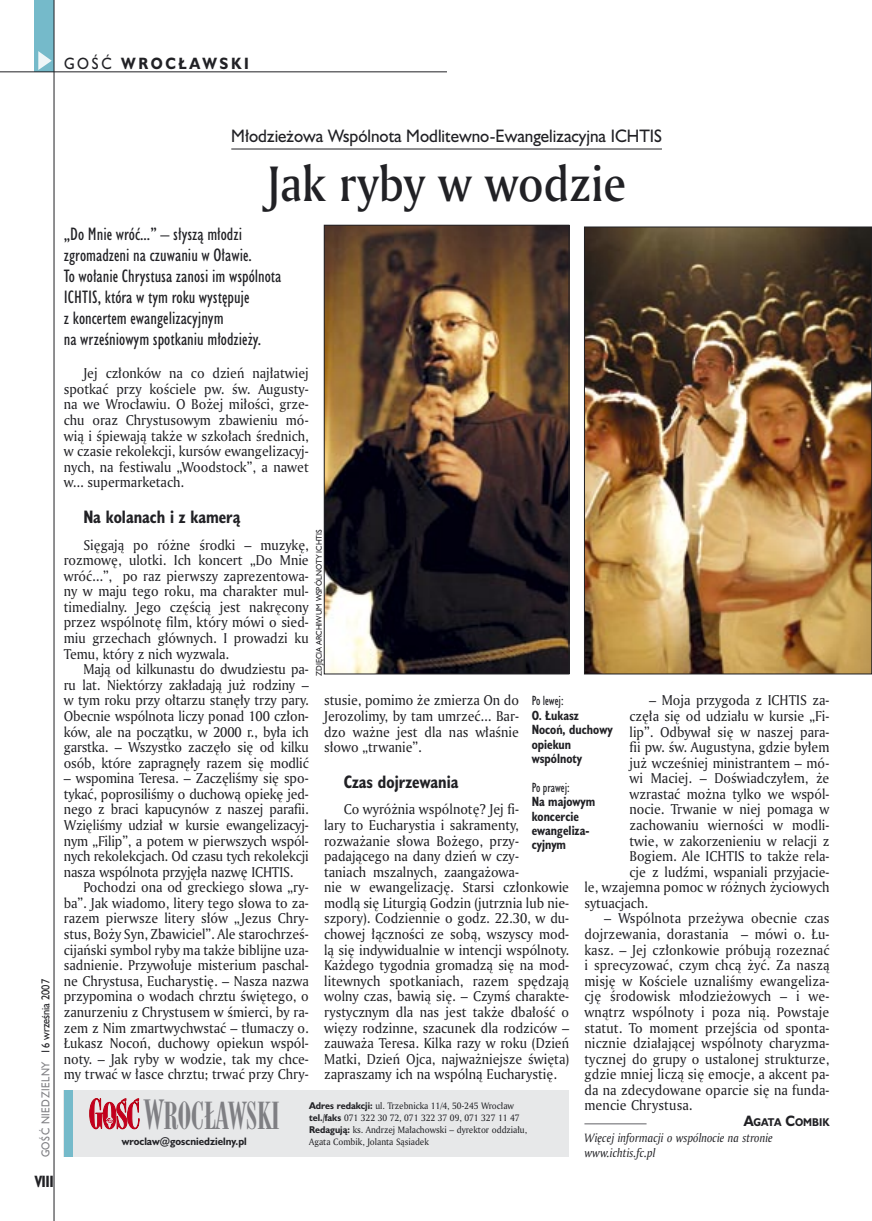
<style>
.page{position:relative;width:872px;height:1221px;background:#fff}
.page>*{position:absolute;margin:0;border:0;box-sizing:border-box;transform-origin:0 0}
._05a_tytyl_AmMd_32_pt{font:48px "Amerigo Md PL";color:#212125;scale:.9 1}
._05a_tytyl_AmMd_48_pt{font:36px "Modern 735 PL";color:#7f7f83;scale:.9 1}
._06-4_lead_lokal_HuCn_11_pt{font:16.5px/21px "Humanst 521 Cn PL";color:#212125}
._04-3_nadtytul_lokal{font:16.5px "Humanst 521 PL";color:#212125;scale:.94 1}
._04_srodtytul_HuCB_11_pt{font:700 16.5px "Humanst 521 Cn PL";color:#212125;scale:.94 1}
.t1{font:700 15px "Humanst 521 PL";letter-spacing:.2em;color:#212125;scale:.9 1}
.t2{font:700 15px "Humanst 521 Cn PL";color:#212125;scale:.94 1}
._01_body_tekst{font:13.8px/15.6px "Amerigo PL";color:#212125;text-align:justify;scale:.94 1}
._09_podpis_zdjecia_HuCnB{font:700 12.3px/14.4px "Humanst 521 Cn PL";color:#212125;scale:.94 1}
._09_podpis_zdjecia_HuCnB-2{font:12.3px "Humanst 521 Cn PL";color:#212125;scale:.94 1}
._13_notka_koncowa_Am{font:italic 11.7px/15.6px "Amerigo PL";color:#212125;scale:.94 1}
.t3{font:10.5px "Humanst 521 PL";letter-spacing:.05em;color:#7f7f83;scale:.9 1}
._12a_autor_na_koncu_HuBd{font:700 10.35px "Humanst 521 PL";color:#212125;scale:.9 1}
._20a_stopka_adres{font:700 9.9px "Humanst 521 PL";color:#212125;scale:.94 1}
._20b_stopka_dzial{font:9px "Amerigo PL";color:#212125;scale:.94 1}
._09a_autor_zdjecia_Hu_5_pt{font:7.5px "Humanst 521 PL";color:#212125;scale:.94 1}
.s1{font-weight:400}
.s2{color:#212125}
.s3{font-size:13.8px}
.s4{font-size:39px}
.s5{font-family:"Humanst 521 PL";font-weight:700}
.s6{font-weight:700}
</style>
<div class="page">
<div style="left:35px;top:0;width:19px;height:72px;background:#75baca"></div>
<svg style="left:38px;top:51px;width:14px;height:19px"></svg>
<hr style="left:54px;top:0;width:1px;height:1220px;background:#212125">
<hr style="left:0;top:72px;width:447px;height:1px;background:#212125">
<div style="left:64px;top:1090px;width:505px;height:66px;background:#e7e8e9"></div>
<div style="left:64px;top:1090px;width:8px;height:66px;background:#75baca"></div>
<svg style="left:89px;top:1098px;width:50px;height:30px"></svg>
<hr style="left:584px;top:1122px;width:62px;height:2px;background:#96969a">
<img style="left:586px;top:229px;width:284px;height:443px">
<div style="left:584px;top:227px;width:288px;height:447px;border:1px solid #212125"></div>
<hr style="left:231px;top:149px;width:431px;height:1px;background:#212125">
<img style="left:326px;top:227px;width:241px;height:445px">
<div style="left:324px;top:225px;width:245px;height:449px;border:1px solid #212125"></div>
<p class="t1" style="left:64px;top:53px;width:207px"><span class="s1">GOŚĆ</span> WROCŁAWSKI</p>
<p class="t3" style="left:38px;top:1157px;width:199px;rotate:-90deg">GOŚĆ NIEDZIELNY <span class="s2">16 września 2007</span></p>
<p class="t2" style="left:35px;top:1170px;width:22px">VIII</p>
<p class="_04-3_nadtytul_lokal" style="left:231px;top:124px;width:459px">Młodzieżowa Wspólnota Modlitewno-Ewangelizacyjna ICHTIS</p>
<p class="_05a_tytyl_AmMd_32_pt" style="left:267px;top:151px;width:400px">Jak ryby w wodzie</p>
<p class="_06-4_lead_lokal_HuCn_11_pt" style="left:64px;top:223px;width:219px">„Do Mnie wróć...” – słyszą młodzi zgromadzeni na czuwaniu w Oławie.<br>To wołanie Chrystusa zanosi im wspólnota ICHTIS, która w tym roku występuje<br>z koncertem ewangelizacyjnym<br>na wrześniowym spotkaniu młodzieży.</p>
<p class="_01_body_tekst" style="left:64px;top:365px;width:262px;text-indent:20px">Jej członków na co dzień najłatwiej spotkać przy kościele pw. św. Augusty&shy;na we Wrocławiu. O Bożej miłości, grze&shy;chu oraz Chrystusowym zbawieniu mó&shy;wią i śpiewają także w szkołach średnich, w czasie rekolekcji, kursów ewangelizacyj&shy;nych, na festiwalu „Woodstock”, a nawet w... supermarketach.</p>
<p class="_04_srodtytul_HuCB_11_pt" style="left:83px;top:506px;width:168px">Na kolanach i z kamerą</p>
<p class="_01_body_tekst" style="left:64px;top:536px;width:262px;text-indent:20px">Sięgają po różne środki – muzykę, rozmowę, ulotki. Ich koncert „Do Mnie wróć...”, po raz pierwszy zaprezentowa&shy;ny w maju tego roku, ma charakter mul&shy;timedialny. Jego częścią jest nakręcony przez wspólnotę film, który mówi o sied&shy;miu grzechach głównych. I prowadzi ku Temu, który z nich wyzwala.</p>
<p class="_01_body_tekst" style="left:64px;top:661px;width:262px;text-indent:20px">Mają od kilkunastu do dwudziestu pa&shy;ru lat. Niektórzy zakładają już rodziny – w tym roku przy ołtarzu stanęły trzy pary.<br>Obecnie wspólnota liczy ponad 100 człon&shy;ków, ale na początku, w 2000 r., była ich garstka. – Wszystko zaczęło się od kilku osób, które zapragnęły razem się modlić</p>
<p class="_01_body_tekst" style="left:64px;top:770px;width:262px">– wspomina Teresa. – Zaczęliśmy się spo&shy;tykać, poprosiliśmy o duchową opiekę jed&shy;nego z braci kapucynów z naszej parafii.<br>Wzięliśmy udział w kursie ewangelizacyj&shy;nym „Filip”, a potem w pierwszych wspól&shy;nych rekolekcjach. Od czasu tych rekolekcji nasza wspólnota przyjęła nazwę ICHTIS.</p>
<p class="_01_body_tekst" style="left:64px;top:879px;width:262px;text-indent:20px">Pochodzi ona od greckiego słowa „ry&shy;ba”. Jak wiadomo, litery tego słowa to za&shy;razem pierwsze litery słów „Jezus Chry&shy;stus, Boży Syn, Zbawiciel”. Ale starochrześ&shy;cijański symbol ryby ma także biblijne uza&shy;sadnienie. Przywołuje misterium paschal&shy;ne Chrystusa, Eucharystię. – Nasza nazwa przypomina o wodach chrztu świętego, o zanurzeniu z Chrystusem w śmierci, by ra&shy;zem z Nim zmartwychwstać – tłumaczy o.<br>Łukasz Nocoń, duchowy opiekun wspól&shy;noty. – Jak ryby w wodzie, tak my chce&shy;my trwać w łasce chrztu; trwać przy Chry-</p>
<p class="_09a_autor_zdjecia_Hu_5_pt" style="left:314px;top:676px;width:158px;rotate:-90deg">ZDJĘCIA ARCHIWUM WSPÓLNOTY ICHTIS</p>
<p class="_01_body_tekst" style="left:324px;top:692px;width:209px">stusie, pomimo że zmierza On do Jerozolimy, by tam umrzeć... Bar&shy;dzo ważne jest dla nas właśnie słowo „trwanie”.</p>
<p class="_04_srodtytul_HuCB_11_pt" style="left:344px;top:770px;width:124px">Czas dojrzewania</p>
<p class="_01_body_tekst" style="left:324px;top:801px;width:262px;text-align:left;text-indent:20px">Co wyróżnia wspólnotę? Jej fi-<br>lary to Eucharystia i sakramenty, rozważanie słowa Bożego, przy&shy;padającego na dany dzień w czy-<br>taniach mszalnych, zaangażowa-<br>nie w ewangelizację. Starsi członkowie modlą się Liturgią Godzin (jutrznia lub nie&shy;szpory). Codziennie o godz. 22.30, w du&shy;chowej łączności ze sobą, wszyscy mod&shy;lą się indywidualnie w intencji wspólnoty.<br>Każdego tygodnia gromadzą się na mod&shy;litewnych spotkaniach, razem spędzają wolny czas, bawią się. – Czymś charakte&shy;rystycznym dla nas jest także dbałość o więzy rodzinne, szacunek dla rodziców – zauważa Teresa. Kilka razy w roku (Dzień Matki, Dzień Ojca, najważniejsze święta) zapraszamy ich na wspólną Eucharystię.</p>
<p class="_01_body_tekst" style="left:649px;top:692px;width:193px">– Moja przygoda z ICHTIS za-</p>
<p class="_01_body_tekst" style="left:629px;top:707px;width:214px">częła się od udziału w kursie „Fi-</p>
<p class="_01_body_tekst" style="left:629px;top:723px;width:214px">lip”. Odbywał się w naszej para-</p>
<p class="_01_body_tekst" style="left:629px;top:739px;width:214px">fii pw. św. Augustyna, gdzie byłem</p>
<p class="_01_body_tekst" style="left:629px;top:754px;width:214px">już wcześniej ministrantem – mó-</p>
<p class="_01_body_tekst" style="left:629px;top:770px;width:214px">wi Maciej. – Doświadczyłem, że</p>
<p class="_01_body_tekst" style="left:629px;top:785px;width:214px">wzrastać można tylko we wspól-</p>
<p class="_01_body_tekst" style="left:629px;top:801px;width:214px">nocie. Trwanie w niej pomaga w</p>
<p class="_01_body_tekst" style="left:629px;top:816px;width:214px">zachowaniu wierności w modli-</p>
<p class="_01_body_tekst" style="left:629px;top:832px;width:214px">twie, w zakorzenieniu w relacji z</p>
<p class="_01_body_tekst" style="left:629px;top:848px;width:214px">Bogiem. Ale ICHTIS to także rela-</p>
<p class="_01_body_tekst" style="left:629px;top:863px;width:214px">cje z ludźmi, wspaniali przyjacie-</p>
<p class="_01_body_tekst" style="left:584px;top:879px;width:262px">le, wzajemna pomoc w różnych życiowych</p>
<p class="_01_body_tekst" style="left:584px;top:894px;width:69px">sytuacjach.</p>
<p class="_01_body_tekst" style="left:584px;top:910px;width:262px;text-indent:20px">– Wspólnota przeżywa obecnie czas dojrzewania, dorastania – mówi o. Łu&shy;kasz. – Jej członkowie próbują rozeznać i sprecyzować, czym chcą żyć. Za naszą misję w Kościele uznaliśmy ewangeliza&shy;cję środowisk młodzieżowych – i we&shy;wnątrz wspólnoty i poza nią. Powstaje statut. To moment przejścia od sponta&shy;nicznie działającej wspólnoty charyzma&shy;tycznej do grupy o ustalonej strukturze, gdzie mniej liczą się emocje, a akcent pa&shy;da na zdecydowane oparcie się na funda&shy;mencie Chrystusa.</p>
<p class="_12a_autor_na_koncu_HuBd" style="left:743px;top:1114px;width:97px"><span class="s3">A</span>GATA <span class="s3">C</span>OMBIK</p>
<p class="_13_notka_koncowa_Am" style="left:584px;top:1129px;width:202px">Więcej informacji o wspólnocie na stronie www.ichtis.fc.pl</p>
<p class="_09_podpis_zdjecia_HuCnB-2" style="left:531px;top:693px;width:35px">Po lewej:</p>
<p class="_09_podpis_zdjecia_HuCnB" style="left:531px;top:707px;width:88px">O. Łukasz<br>Nocoń, duchowy opiekun wspólnoty</p>
<p class="_09_podpis_zdjecia_HuCnB-2" style="left:531px;top:779px;width:42px">Po prawej:</p>
<p class="_09_podpis_zdjecia_HuCnB" style="left:531px;top:794px;width:69px">Na majowym koncercie ewangeliza&shy;cyjnym</p>
<p class="_05a_tytyl_AmMd_48_pt" style="left:144px;top:1093px;width:152px"><span class="s4">W</span>ROCŁAWSKI</p>
<p class="_20b_stopka_dzial" style="left:309px;top:1099px;width:219px"><span class="s5">Adres redakcji:</span> ul. Trzebnicka 11/4, 50-245 Wrocław</p>
<p class="_20b_stopka_dzial" style="left:309px;top:1111px;width:225px"><span class="s5">tel.</span><span class="s6">/</span><span class="s5">faks</span> 071 322 30 72, 071 322 37 09, 071 327 11 47</p>
<p class="_20b_stopka_dzial" style="left:309px;top:1123px;width:233px"><span class="s5">Redagują:</span> ks. Andrzej Małachowski – dyrektor oddziału,</p>
<p class="_20b_stopka_dzial" style="left:309px;top:1135px;width:129px">Agata Combik, Jolanta Sąsiadek</p>
<p class="_20a_stopka_adres" style="left:122px;top:1134px;width:135px">wroclaw@goscniedzielny.pl</p>
</div>
